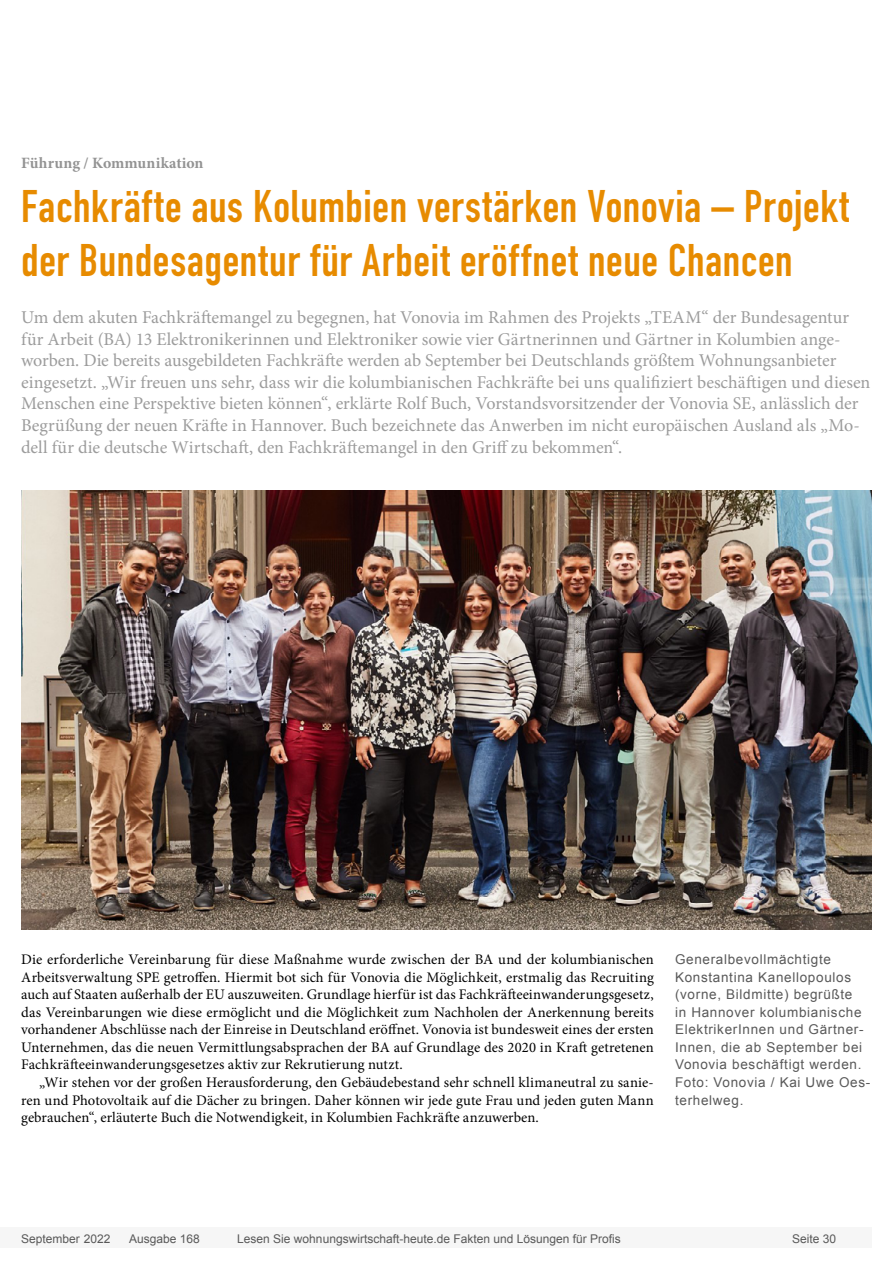
<style>
.page{position:relative;width:893px;height:1263px;background:#fff}
.page>*{position:absolute;margin:0;border:0;box-sizing:border-box;transform-origin:0 0}
.Überschrift_Groß{font:45px/54px "DIN Engschrift";letter-spacing:.015em;color:#e78b00}
.Anlesetext{font:18px/21.6px "Minion Pro";letter-spacing:-.005em;color:#9c9c9c}
.Kategorie{font:700 15.75px "Minion Pro";letter-spacing:.01em;color:#939393}
.Fließtext_erste_Zeil{font:14.7px/17.5px "Minion Pro";letter-spacing:.01em;color:#000;text-align:justify}
.Fliesstext{font:14.7px/17.5px "Minion Pro";letter-spacing:.005em;color:#000;text-align:justify}
.Bildunterschrift{font:13.5px/17.5px "Arial";letter-spacing:.05em;color:#595959}
.t1{font:12px "Arial";color:#595959}
</style>
<div class="page">
<div style="left:0;top:1227px;width:872px;height:20px;background:#f6f6f6"></div>
<img style="left:21px;top:490px;width:851px;height:439px">
<p class="Kategorie" style="left:21px;top:152px;width:184px">Führung / Kommunikation</p>
<p class="Überschrift_Groß" style="left:21px;top:180px;width:829px">Fachkräfte aus Kolumbien verstärken Vonovia – Projekt der Bundesagentur für Arbeit eröffnet neue Chancen</p>
<p class="Anlesetext" style="left:21px;top:307px;width:851px">Um dem akuten Fachkräftemangel zu begegnen, hat Vonovia im Rahmen des Projekts „TEAM“ der Bundesagentur für Arbeit (BA) 13 Elektronikerinnen und Elektroniker sowie vier Gärtnerinnen und Gärtner in Kolumbien ange&shy;worben. Die bereits ausgebildeten Fachkräfte werden ab September bei Deutschlands größtem Wohnungsanbieter eingesetzt. „Wir freuen uns sehr, dass wir die kolumbianischen Fachkräfte bei uns qualifiziert beschäftigen und diesen Menschen eine Perspektive bieten können“, erklärte Rolf Buch, Vorstandsvorsitzender der Vonovia SE, anlässlich der Begrüßung der neuen Kräfte in Hannover. Buch bezeichnete das Anwerben im nicht europäischen Ausland als „Mo&shy;dell für die deutsche Wirtschaft, den Fachkräftemangel in den Griff zu bekommen“.</p>
<p class="Fließtext_erste_Zeil" style="left:21px;top:951px;width:634px">Die erforderliche Vereinbarung für diese Maßnahme wurde zwischen der BA und der kolumbianischen Arbeitsverwaltung SPE getroffen. Hiermit bot sich für Vonovia die Möglichkeit, erstmalig das Recruiting auch auf Staaten außerhalb der EU auszuweiten. Grundlage hierfür ist das Fachkräfteeinwanderungsgesetz, das Vereinbarungen wie diese ermöglicht und die Möglichkeit zum Nachholen der Anerkennung bereits vorhandener Abschlüsse nach der Einreise in Deutschland eröffnet. Vonovia ist bundesweit eines der ersten Unternehmen, das die neuen Vermittlungsabsprachen der BA auf Grundlage des 2020 in Kraft getretenen Fachkräfteeinwanderungsgesetzes aktiv zur Rekrutierung nutzt.</p>
<p class="Fliesstext" style="left:21px;top:1074px;width:634px;text-indent:18px">„Wir stehen vor der großen Herausforderung, den Gebäudebestand sehr schnell klimaneutral zu sanie&shy;ren und Photovoltaik auf die Dächer zu bringen. Daher können wir jede gute Frau und jeden guten Mann gebrauchen“, erläuterte Buch die Notwendigkeit, in Kolumbien Fachkräfte anzuwerben.</p>
<p class="Bildunterschrift" style="left:675px;top:951px;width:197px">Generalbevollmächtigte<br>Konstantina Kanellopoulos (vorne, Bildmitte) begrüßte<br>in Hannover kolumbianische<br>ElektrikerInnen und Gärtner-<br>Innen, die ab September bei<br>Vonovia beschäftigt werden.<br>Foto: Vonovia / Kai Uwe Oes&shy;terhelweg.</p>
<p class="t1" style="left:21px;top:1230px;width:91px">September 2022</p>
<p class="t1" style="left:129px;top:1230px;width:72px">Ausgabe 168</p>
<p class="t1" style="left:237px;top:1230px;width:385px">Lesen Sie wohnungswirtschaft-heute.de Fakten und Lösungen für Profis</p>
<p class="t1" style="left:792px;top:1231px;width:46px">Seite 30</p>
</div>
